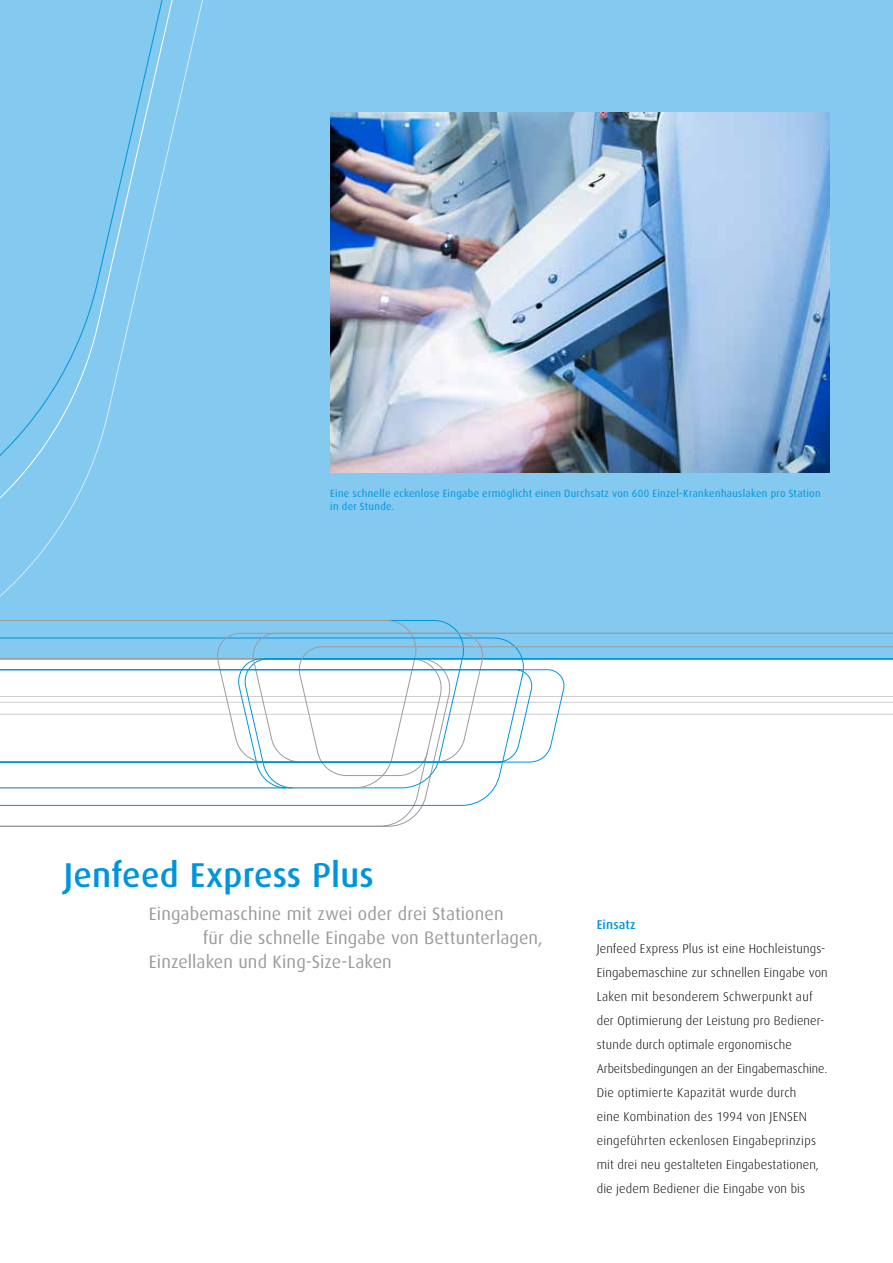
<style>
.page{position:relative;width:893px;height:1263px;background:#fff}
.page>*{position:absolute;margin:0;border:0;box-sizing:border-box;transform-origin:0 0}
.t1{font:500 34.5px "Dax";letter-spacing:.005em;color:#0095db}
.t2{font:18px "Dax";letter-spacing:.005em;color:#9c9c9d}
.t3{font:300 12.75px/24px "Dax";letter-spacing:.015em;color:#000}
.t4{font:500 12.75px "Dax";letter-spacing:.015em;color:#0095db}
.t5{font:10.5px/13.5px "Dax";letter-spacing:.03em;color:#0095db}
</style>
<div class="page">
<div style="left:0;top:0;width:893px;height:633px;background:#83c9f0"></div>
<svg style="left:0;top:806px;width:423px;height:21px"></svg>
<svg style="left:0;top:620px;width:419px;height:17px;background:#84c5e9"></svg>
<svg style="left:0;top:637px;width:500px;height:169px"></svg>
<svg style="left:215px;top:633px;width:678px;height:143px"></svg>
<svg style="left:0;top:669px;width:566px;height:93px"></svg>
<img style="left:330px;top:113px;width:499px;height:360px">
<p class="t5" style="left:330px;top:486px;width:492px">Eine schnelle eckenlose Eingabe ermöglicht einen Durchsatz von 600 Einzel-Krankenhauslaken pro Station in der Stunde.</p>
<h1 class="t1" style="left:64px;top:856px;width:311px">Jenfeed Express Plus</h1>
<h2 class="t2" style="left:149px;top:904px;width:356px">Eingabemaschine mit zwei oder drei Stationen</h2>
<h2 class="t2" style="left:203px;top:928px;width:342px">für die schnelle Eingabe von Bettunterlagen,</h2>
<h2 class="t2" style="left:149px;top:952px;width:245px">Einzellaken und King-Size-Laken</h2>
<p class="t4" style="left:597px;top:917px;width:40px">Einsatz</p>
<p class="t3" style="left:597px;top:937px;width:233px">Jenfeed Express Plus ist eine Hochleistungs-Eingabemaschine zur schnellen Eingabe von Laken mit besonderem Schwerpunkt auf der Optimierung der Leistung pro Bediener&shy;stunde durch optimale ergonomische Arbeitsbedingungen an der Eingabemaschine.<br>Die optimierte Kapazität wurde durch<br>eine Kombination des 1994 von JENSEN eingeführten eckenlosen Eingabeprinzips mit drei neu gestalteten Eingabestationen, die jedem Bediener die Eingabe von bis</p>
</div>
